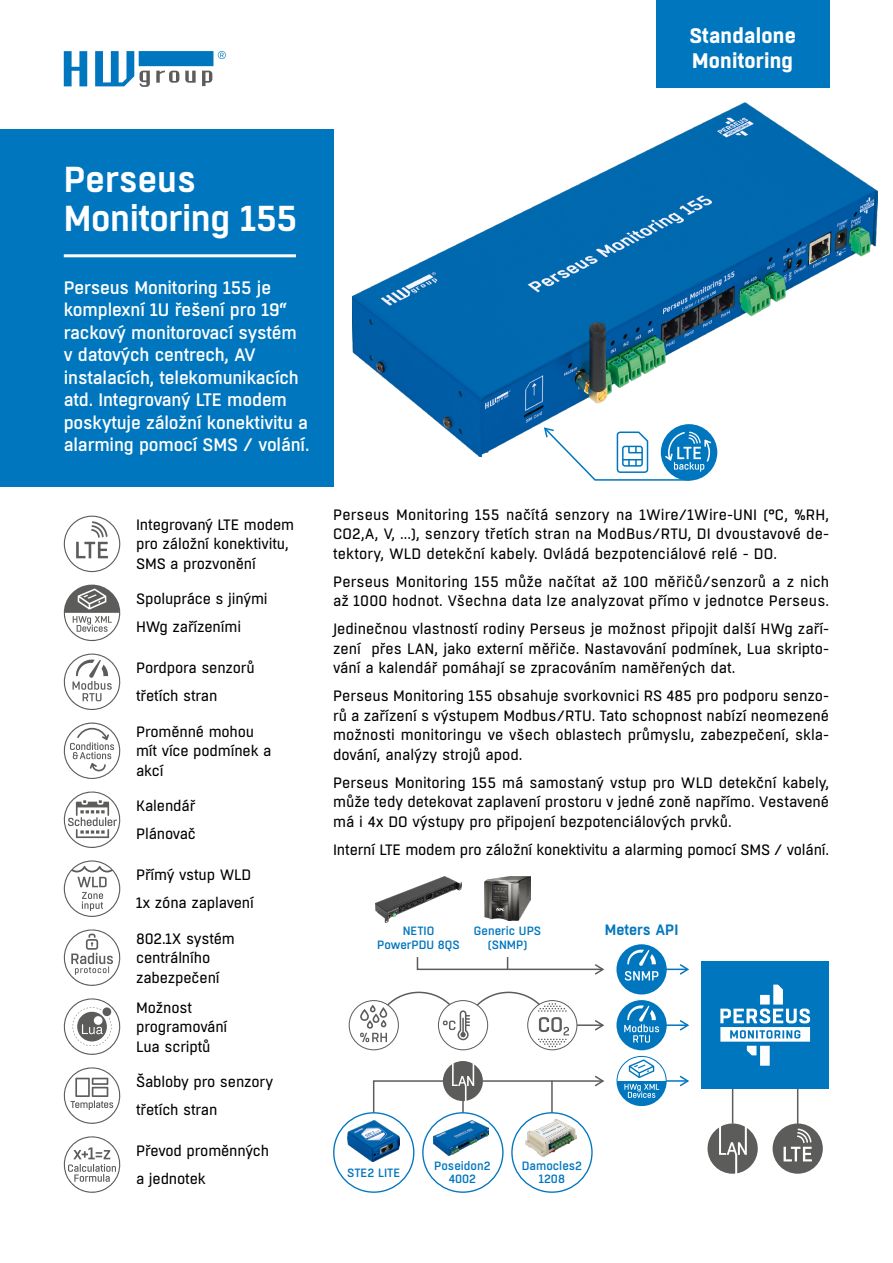
<style>
.page{position:relative;width:893px;height:1263px;background:#fff}
.page>*{position:absolute;margin:0;border:0;box-sizing:border-box;transform-origin:0 0}
.t1{font:600 36px/39px "Boxed";letter-spacing:-.01em;color:#fff}
.t2{font:700 21px/24.8px "Boxed";letter-spacing:.01em;color:#fff}
.t3{font:500 18px/22.5px "Boxed";letter-spacing:-.01em;color:#fff}
.t4{font:15px/19.5px "Boxed";letter-spacing:-.01em;color:#000}
.t5{font:15px/19.5px "Boxed";letter-spacing:.01em;color:#000}
.t6{font:600 15px "Boxed";color:#0076be}
.t7{font:500 12px/13.5px "Boxed";color:#0076be;text-align:center}
</style>
<div class="page">
<img style="left:353px;top:103px;width:524px;height:354px">
<hr style="left:732px;top:1078px;width:1px;height:58px;background:#5c5c5b">
<hr style="left:797px;top:1078px;width:1px;height:58px;background:#5c5c5b">
<svg style="left:707px;top:1123px;width:51px;height:51px"></svg>
<svg style="left:64px;top:51px;width:162px;height:36px"></svg>
<div style="left:656px;top:0;width:173px;height:88px;background:#0076be"></div>
<div style="left:0;top:130px;width:333px;height:357px;background:#0076be"></div>
<hr style="left:64px;top:254px;width:232px;height:3px;background:#fff">
<svg style="left:63px;top:1136px;width:58px;height:57px"></svg>
<svg style="left:63px;top:998px;width:58px;height:57px"></svg>
<svg style="left:63px;top:929px;width:58px;height:57px"></svg>
<svg style="left:63px;top:1067px;width:58px;height:57px"></svg>
<svg style="left:63px;top:722px;width:58px;height:126px"></svg>
<svg style="left:64px;top:860px;width:56px;height:57px"></svg>
<svg style="left:63px;top:584px;width:58px;height:58px"></svg>
<svg style="left:63px;top:653px;width:58px;height:57px"></svg>
<svg style="left:64px;top:516px;width:56px;height:56px"></svg>
<hr style="left:657px;top:1024px;width:29px;height:2px;background:#0076be">
<hr style="left:657px;top:968px;width:29px;height:2px;background:#0076be">
<hr style="left:657px;top:1080px;width:29px;height:2px;background:#0076be">
<hr style="left:560px;top:1024px;width:42px;height:2px;background:#5c5c5b">
<div style="left:701px;top:961px;width:128px;height:128px;background:#0076be"></div>
<svg style="left:720px;top:984px;width:90px;height:82px"></svg>
<img style="left:434px;top:1145px;width:36px;height:10px">
<img style="left:348px;top:1120px;width:52px;height:41px">
<img style="left:526px;top:1145px;width:39px;height:11px">
<svg style="left:349px;top:991px;width:228px;height:59px"></svg>
<svg style="left:616px;top:1000px;width:54px;height:107px"></svg>
<svg style="left:678px;top:1020px;width:11px;height:11px"></svg>
<svg style="left:678px;top:964px;width:11px;height:11px"></svg>
<svg style="left:416px;top:957px;width:188px;height:18px"></svg>
<svg style="left:593px;top:1020px;width:11px;height:11px"></svg>
<svg style="left:372px;top:1061px;width:232px;height:84px"></svg>
<svg style="left:678px;top:1075px;width:11px;height:12px"></svg>
<svg style="left:616px;top:944px;width:51px;height:50px"></svg>
<img style="left:375px;top:876px;width:87px;height:47px">
<img style="left:485px;top:876px;width:45px;height:45px">
<svg style="left:773px;top:1123px;width:50px;height:51px"></svg>
<svg style="left:543px;top:424px;width:174px;height:57px"></svg>
<h2 class="t2" style="left:689px;top:25px;width:108px">Standalone<br>Monitoring</h2>
<h1 class="t1" style="left:64px;top:161px;width:235px">Perseus<br>Monitoring 155</h1>
<p class="t3" style="left:64px;top:277px;width:247px">Perseus Monitoring 155 je komplexní 1U řešení pro 19“ rackový monitorovací systém v datových centrech, AV instalacích, telekomunikacích atd. Integrovaný LTE modem poskytuje záložní konektivitu a alarming pomocí SMS / volání.</p>
<p class="t4" style="left:136px;top:515px;width:160px">Integrovaný LTE modem pro záložní konektivitu,<br>SMS a prozvonění</p>
<p class="t4" style="left:136px;top:585px;width:133px;line-height:28px">Spolupráce s jinými<br>HWg zařízeními</p>
<p class="t4" style="left:136px;top:654px;width:120px;line-height:28px">Pordpora senzorů třetích stran</p>
<p class="t4" style="left:136px;top:722px;width:137px">Proměnné mohou mít více podmínek a akcí</p>
<p class="t4" style="left:136px;top:792px;width:61px;line-height:28px">Kalendář<br>Plánovač</p>
<p class="t4" style="left:136px;top:861px;width:119px;line-height:28px">Přímý vstup WLD<br>1x zóna zaplavení</p>
<p class="t4" style="left:136px;top:929px;width:100px">802.1X systém centrálního zabezpečení</p>
<p class="t4" style="left:136px;top:998px;width:93px">Možnost programování<br>Lua scriptů</p>
<p class="t4" style="left:136px;top:1068px;width:138px;line-height:28px">Šabloby pro senzory třetích stran</p>
<p class="t4" style="left:136px;top:1137px;width:135px;line-height:28px">Převod proměnných a jednotek</p>
<p class="t4" style="left:333px;top:505px;width:498px;text-align:justify">Perseus Monitoring 155 načítá senzory na 1Wire/1Wire-UNI (°C, %RH, CO2,A, V, …), senzory třetích stran na ModBus/RTU, DI dvoustavové de&shy;tektory, WLD detekční kabely. Ovládá bezpotenciálové relé - DO.</p>
<p class="t5" style="left:333px;top:572px;width:498px">Perseus Monitoring 155 může načítat až 100 měřičů/senzorů a z nich až 1000 hodnot. Všechna data lze analyzovat přímo v jednotce Perseus.</p>
<p class="t4" style="left:333px;top:619px;width:498px;text-align:justify">Jedinečnou vlastností rodiny Perseus je možnost připojit další HWg zaří&shy;zení přes LAN, jako externí měřiče. Nastavování podmínek, Lua skripto&shy;vání a kalendář pomáhají se zpracováním naměřených dat.</p>
<p class="t4" style="left:333px;top:686px;width:498px;text-align:justify">Perseus Monitoring 155 obsahuje svorkovnici RS 485 pro podporu senzo&shy;rů a zařízení s výstupem Modbus/RTU. Tato schopnost nabízí neomezené možnosti monitoringu ve všech oblastech průmyslu, zabezpečení, skla&shy;dování, analýzy strojů apod.</p>
<p class="t4" style="left:333px;top:773px;width:498px;text-align:justify">Perseus Monitoring 155 má samostaný vstup pro WLD detekční kabely, může tedy detekovat zaplavení prostoru v jedné zoně napřímo. Vestavené má i 4x DO výstupy pro připojení bezpotenciálových prvků.</p>
<p class="t4" style="left:333px;top:840px;width:498px">Interní LTE modem pro záložní konektivitu a alarming pomocí SMS / volání.</p>
<p class="t7" style="left:377px;top:924px;width:84px">NETIO<br>PowerPDU 8QS</p>
<p class="t7" style="left:474px;top:924px;width:69px">Generic UPS (SNMP)</p>
<p class="t6" style="left:605px;top:920px;width:75px">Meters API</p>
<p class="t7" style="left:347px;top:1166px;width:55px">STE2 LITE</p>
<p class="t7" style="left:522px;top:1159px;width:62px">Damocles2<br>1208</p>
<p class="t7" style="left:434px;top:1159px;width:58px">Poseidon2<br>4002</p>
</div>
